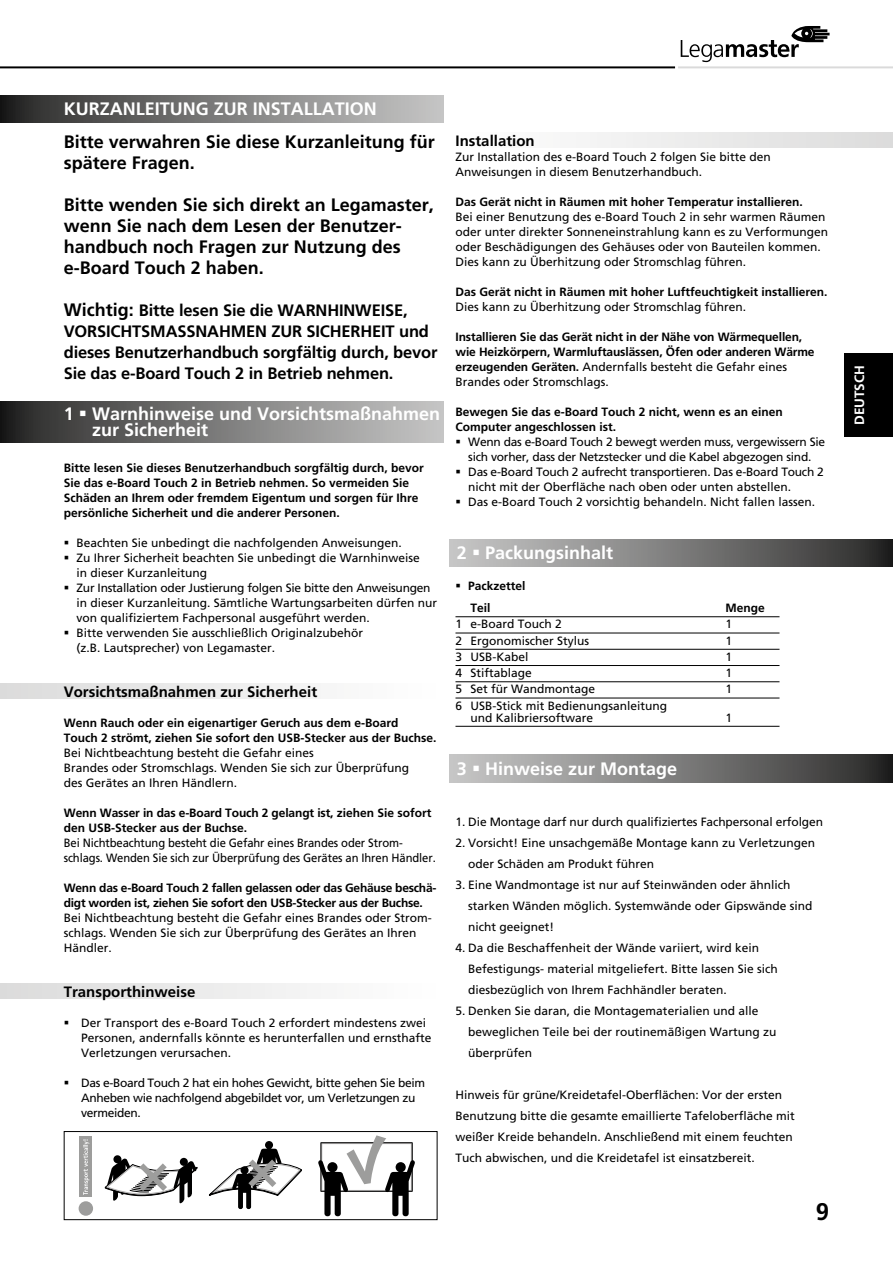
<style>
.page{position:relative;width:893px;height:1263px;background:#fff}
.page>*{position:absolute;margin:0;border:0;box-sizing:border-box;transform-origin:0 0}
.t1{font:700 24px "Frutiger LT Pro";color:#000}
.t2{font:700 18px/21px "Frutiger LT Pro";color:#000}
.t3{font:700 18px/16.5px "Frutiger LT Pro";color:#fff}
.t4{font:700 16.5px/21px "Frutiger LT Pro";letter-spacing:-.01em;color:#000}
.t5{font:700 15px "Frutiger LT Pro";color:#000}
.t6{font:700 13.5px "Frutiger LT Pro";color:#fff}
.t7{font:12px/15px "Frutiger LT Pro";color:#000}
.t8{font:700 12px/15px "Frutiger LT Pro";color:#000}
.t9{font:12px/15px "Frutiger LT Pro";letter-spacing:-.02em;color:#000;text-align:center}
.t10{font:12px/15px "Frutiger LT Pro";color:#000;scale:.94 1}
.t11{font:12px/15px "Frutiger LT Pro";letter-spacing:-.03em;color:#000}
.t12{font:700 12px/15px "Frutiger LT Pro";letter-spacing:-.02em;color:#000}
.s1{font-size:18px}
.s2{font-weight:400}
</style>
<div class="page">
<svg style="left:590px;top:132px;width:303px;height:15px"></svg>
<svg style="left:0;top:683px;width:307px;height:15px"></svg>
<svg style="left:0;top:983px;width:307px;height:15px"></svg>
<hr style="left:0;top:66px;width:675px;height:2px;background:#000">
<hr style="left:678px;top:66px;width:215px;height:2px;background:#dadada">
<svg style="left:681px;top:26px;width:149px;height:36px"></svg>
<hr style="left:455px;top:616px;width:324px;height:1px;background:#000">
<hr style="left:455px;top:633px;width:324px;height:1px;background:#000">
<hr style="left:455px;top:649px;width:324px;height:1px;background:#000">
<hr style="left:455px;top:665px;width:324px;height:1px;background:#000">
<hr style="left:455px;top:681px;width:324px;height:1px;background:#000">
<hr style="left:455px;top:698px;width:324px;height:1px;background:#000">
<hr style="left:455px;top:726px;width:324px;height:1px;background:#000">
<div style="left:0;top:95px;width:444px;height:28px;background:linear-gradient(to right,#292827,#cbcbca)"></div>
<div style="left:0;top:402px;width:444px;height:40px;background:linear-gradient(to right,#292827,#cbcbca)"></div>
<div style="left:449px;top:539px;width:444px;height:28px;background:linear-gradient(to right,#ccc,#2b2b2a)"></div>
<svg style="left:105px;top:1155px;width:92px;height:48px"></svg>
<svg style="left:209px;top:1141px;width:93px;height:69px"></svg>
<svg style="left:318px;top:1135px;width:97px;height:81px"></svg>
<div style="left:80px;top:1136px;width:12px;height:61px;background:#9d9d9c"></div>
<div style="left:79px;top:1201px;width:14px;height:15px;background:#9d9d9c;border-radius:50%"></div>
<svg style="left:83px;top:1139px;width:6px;height:56px"></svg>
<div style="left:64px;top:1131px;width:373px;height:89px;border:1px solid #000"></div>
<div style="left:449px;top:755px;width:444px;height:27px;background:linear-gradient(to right,#ccc,#2b2b2a)"></div>
<div style="left:845px;top:354px;width:48px;height:83px;background:#000"></div>
<h2 class="t3" style="left:64px;top:100px;width:315px">KURZANLEITUNG ZUR INSTALLATION</h2>
<h2 class="t2" style="left:64px;top:131px;width:373px">Bitte verwahren Sie diese Kurzanleitung für spätere Fragen.</h2>
<h2 class="t2" style="left:64px;top:194px;width:372px">Bitte wenden Sie sich direkt an Legamaster, wenn Sie nach dem Lesen der Benutzer&shy;handbuch noch Fragen zur Nutzung des e-Board Touch 2 haben.</h2>
<h3 class="t4" style="left:64px;top:300px;width:375px"><span class="s1">Wichtig:</span> Bitte lesen Sie die WARNHINWEISE, VORSICHTSMASSNAHMEN ZUR SICHERHEIT und dieses Benutzerhandbuch sorgfältig durch, bevor Sie das e-Board Touch 2 in Betrieb nehmen.</h3>
<h2 class="t3" style="left:92px;top:405px;width:349px;text-indent:-28px">1 ▪ Warnhinweise und Vorsichtsmaßnahmen zur Sicherheit</h2>
<p class="t8" style="left:64px;top:460px;width:362px">Bitte lesen Sie dieses Benutzerhandbuch sorgfältig durch, bevor Sie das e-Board Touch 2 in Betrieb nehmen. So vermeiden Sie Schäden an Ihrem oder fremdem Eigentum und sorgen für Ihre persönliche Sicherheit und die anderer Personen.</p>
<p class="t7" style="left:64px;top:535px;width:340px">▪ Beachten Sie unbedingt die nachfolgenden Anweisungen.</p>
<p class="t7" style="left:77px;top:550px;width:345px;text-indent:-13px">▪ Zu Ihrer Sicherheit beachten Sie unbedingt die Warnhinweise in dieser Kurzanleitung</p>
<p class="t7" style="left:77px;top:580px;width:362px;text-indent:-13px">▪ Zur Installation oder Justierung folgen Sie bitte den Anweisungen in dieser Kurzanleitung. Sämtliche Wartungsarbeiten dürfen nur von qualifiziertem Fachpersonal ausgeführt werden.</p>
<p class="t7" style="left:77px;top:625px;width:288px;text-indent:-13px">▪ Bitte verwenden Sie ausschließlich Originalzubehör (z.B. Lautsprecher) von Legamaster.</p>
<p class="t5" style="left:64px;top:683px;width:255px">Vorsichtsmaßnahmen zur Sicherheit</p>
<p class="t8" style="left:64px;top:715px;width:374px">Wenn Rauch oder ein eigenartiger Geruch aus dem e-Board<br>Touch 2 strömt, ziehen Sie sofort den USB-Stecker aus der Buchse.</p>
<p class="t7" style="left:64px;top:745px;width:347px">Bei Nichtbeachtung besteht die Gefahr eines<br>Brandes oder Stromschlags. Wenden Sie sich zur Überprüfung des Gerätes an Ihren Händlern.</p>
<p class="t8" style="left:64px;top:805px;width:369px">Wenn Wasser in das e-Board Touch 2 gelangt ist, ziehen Sie sofort den USB-Stecker aus der Buchse.</p>
<p class="t10" style="left:64px;top:835px;width:397px">Bei Nichtbeachtung besteht die Gefahr eines Brandes oder Strom&shy;schlags. Wenden Sie sich zur Überprüfung des Gerätes an Ihren Händler.</p>
<p class="t12" style="left:64px;top:880px;width:374px">Wenn das e-Board Touch 2 fallen gelassen oder das Gehäuse beschä&shy;digt worden ist, ziehen Sie sofort den USB-Stecker aus der Buchse.</p>
<p class="t7" style="left:64px;top:910px;width:370px">Bei Nichtbeachtung besteht die Gefahr eines Brandes oder Strom&shy;schlags. Wenden Sie sich zur Überprüfung des Gerätes an Ihren<br>Händler.</p>
<p class="t5" style="left:64px;top:983px;width:133px">Transporthinweise</p>
<p class="t7" style="left:81px;top:1015px;width:352px;text-indent:-17px">▪ Der Transport des e-Board Touch 2 erfordert mindestens zwei<br>Personen, andernfalls könnte es herunterfallen und ernsthafte<br>Verletzungen verursachen.</p>
<p class="t11" style="left:81px;top:1075px;width:345px;text-indent:-17px">▪ Das e-Board Touch 2 hat ein hohes Gewicht, bitte gehen Sie beim<br>Anheben wie nachfolgend abgebildet vor, um Verletzungen zu vermeiden.</p>
<p class="t5" style="left:455px;top:132px;width:81px">Installation</p>
<p class="t7" style="left:455px;top:149px;width:317px">Zur Installation des e-Board Touch 2 folgen Sie bitte den<br>Anweisungen in diesem Benutzerhandbuch.</p>
<p class="t8" style="left:455px;top:194px;width:349px">Das Gerät nicht in Räumen mit hoher Temperatur installieren.</p>
<p class="t7" style="left:455px;top:209px;width:374px">Bei einer Benutzung des e-Board Touch 2 in sehr warmen Räumen oder unter direkter Sonneneinstrahlung kann es zu Verformungen oder Beschädigungen des Gehäuses oder von Bauteilen kommen.<br>Dies kann zu Überhitzung oder Stromschlag führen.</p>
<p class="t8" style="left:455px;top:284px;width:374px">Das Gerät nicht in Räumen mit hoher Luftfeuchtigkeit installieren.</p>
<p class="t7" style="left:455px;top:299px;width:292px">Dies kann zu Überhitzung oder Stromschlag führen.</p>
<p class="t8" style="left:455px;top:329px;width:361px">Installieren Sie das Gerät nicht in der Nähe von Wärmequellen, wie Heizkörpern, Warmluftauslässen, Öfen oder anderen Wärme erzeugenden Geräten. <span class="s2">Andernfalls besteht die Gefahr eines Brandes oder Stromschlags.</span></p>
<p class="t8" style="left:455px;top:404px;width:329px">Bewegen Sie das e-Board Touch 2 nicht, wenn es an einen<br>Computer angeschlossen ist.</p>
<p class="t9" style="left:455px;top:434px;width:371px">▪ Wenn das e-Board Touch 2 bewegt werden muss, vergewissern Sie sich vorher, dass der Netzstecker und die Kabel abgezogen sind.</p>
<p class="t9" style="left:468px;top:464px;width:357px;text-align:left;text-indent:-13px">▪ Das e-Board Touch 2 aufrecht transportieren. Das e-Board Touch 2 nicht mit der Oberfläche nach oben oder unten abstellen.</p>
<p class="t7" style="left:455px;top:494px;width:361px">▪ Das e-Board Touch 2 vorsichtig behandeln. Nicht fallen lassen.</p>
<h2 class="t3" style="left:457px;top:544px;width:158px">2 ▪ Packungsinhalt</h2>
<p class="t8" style="left:470px;top:574px;width:57px;line-height:22.5px;text-indent:-15px">▪ Packzettel<br>Teil</p>
<p class="t8" style="left:725px;top:600px;width:41px">Menge</p>
<p class="t7" style="left:455px;top:617px;width:108px">1 e-Board Touch 2</p>
<p class="t7" style="left:725px;top:617px;width:8px">1</p>
<p class="t7" style="left:455px;top:633px;width:135px">2 Ergonomischer Stylus</p>
<p class="t7" style="left:725px;top:633px;width:8px">1</p>
<p class="t7" style="left:455px;top:649px;width:74px">3 USB-Kabel</p>
<p class="t7" style="left:725px;top:649px;width:8px">1</p>
<p class="t7" style="left:455px;top:665px;width:78px">4 Stiftablage</p>
<p class="t7" style="left:725px;top:665px;width:8px">1</p>
<p class="t7" style="left:455px;top:682px;width:141px">5 Set für Wandmontage</p>
<p class="t7" style="left:725px;top:682px;width:8px">1</p>
<p class="t7" style="left:470px;top:699px;width:198px;line-height:12px;text-indent:-15px">6 USB-Stick mit Bedienungsanleitung und Kalibriersoftware</p>
<p class="t7" style="left:725px;top:710px;width:8px">1</p>
<h2 class="t3" style="left:457px;top:760px;width:222px">3 ▪ Hinweise zur Montage</h2>
<p class="t7" style="left:455px;top:814px;width:369px">1. Die Montage darf nur durch qualifiziertes Fachpersonal erfolgen</p>
<p class="t7" style="left:468px;top:832px;width:348px;line-height:21px;text-indent:-13px">2. Vorsicht! Eine unsachgemäße Montage kann zu Verletzungen oder Schäden am Produkt führen</p>
<p class="t7" style="left:468px;top:874px;width:346px;line-height:21px;text-indent:-13px">3. Eine Wandmontage ist nur auf Steinwänden oder ähnlich starken Wänden möglich. Systemwände oder Gipswände sind nicht geeignet!</p>
<p class="t7" style="left:468px;top:937px;width:311px;line-height:21px;text-indent:-13px">4. Da die Beschaffenheit der Wände variiert, wird kein<br>Befestigungs- material mitgeliefert. Bitte lassen Sie sich diesbezüglich von Ihrem Fachhändler beraten.</p>
<p class="t7" style="left:468px;top:1000px;width:310px;line-height:21px;text-indent:-13px">5. Denken Sie daran, die Montagematerialien und alle beweglichen Teile bei der routinemäßigen Wartung zu überprüfen</p>
<p class="t7" style="left:455px;top:1084px;width:341px;line-height:21px">Hinweis für grüne/Kreidetafel-Oberflächen: Vor der ersten Benutzung bitte die gesamte emaillierte Tafeloberfläche mit weißer Kreide behandeln. Anschließend mit einem feuchten Tuch abwischen, und die Kreidetafel ist einsatzbereit.</p>
<h1 class="t1" style="left:816px;top:1198px;width:15px">9</h1>
<p class="t6" style="left:851px;top:425px;width:62px;rotate:-90deg">DEUTSCH</p>
</div>
